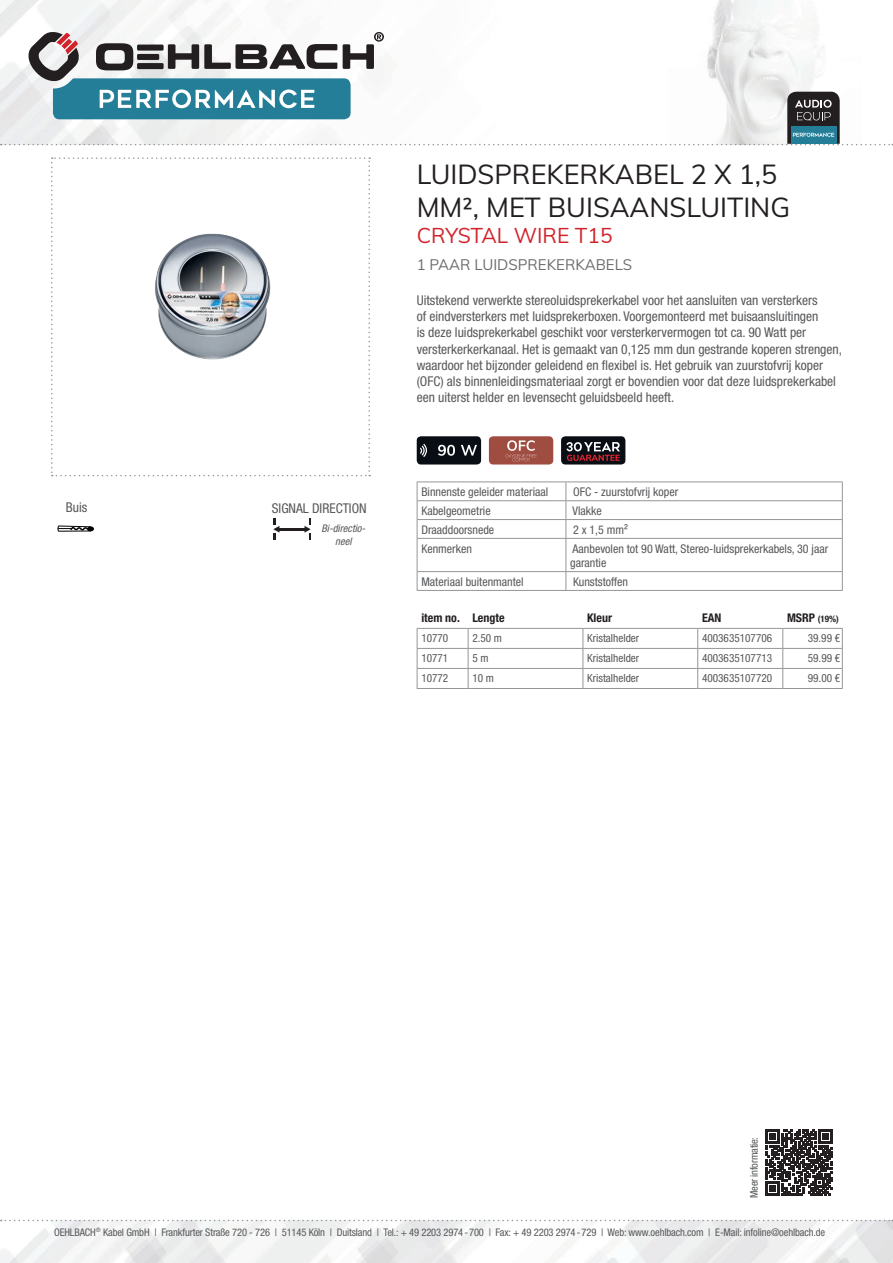
<style>
.page{position:relative;width:893px;height:1263px;background:#fff}
.page>*{position:absolute;margin:0;border:0;box-sizing:border-box;transform-origin:0 0}
.t1{font:27px/32.4px "Muli";color:#231f20}
.t2{font:21px "Muli";color:#d1232a}
.t3{font:15px "Muli";color:#6c6d70}
.t4{font:condensed 13.5px/16.2px "Helvetica Neue LTW1 G";color:#57585a}
.t5{font:condensed 12px/14.4px "Helvetica Neue LTW1 G";color:#57585a}
.t6{font:700 condensed 12px "Helvetica Neue LTW1 G";color:#231f20}
.t7{font:condensed 11.25px "Helvetica Neue LTW1 G";color:#57585a}
.t8{font:condensed 10.5px "Helvetica Neue LTW1 G";letter-spacing:-.01em;color:#57585a}
.t9{font:italic condensed 10.5px/12.6px "Helvetica Neue LTW1 G";color:#57585a;text-align:center}
.t10{font:700 condensed 9px "Helvetica Neue LTW1 G";color:#231f20}
.s1{font-size:12px}
</style>
<div class="page">
<img style="left:0;top:1220px;width:893px;height:43px">
<img style="left:0;top:0;width:818px;height:145px">
<svg style="left:1px;top:1220px;width:892px;height:1px"></svg>
<svg style="left:51px;top:157px;width:319px;height:319px"></svg>
<div style="left:417px;top:436px;width:64px;height:28px;background:#090e15;border-radius:4px"></div>
<svg style="left:438px;top:445px;width:17px;height:11px"></svg>
<svg style="left:461px;top:445px;width:16px;height:11px"></svg>
<svg style="left:420px;top:444px;width:7px;height:13px"></svg>
<div style="left:489px;top:436px;width:64px;height:28px;background:#a04d41;border-radius:4px"></div>
<svg style="left:505px;top:440px;width:32px;height:21px"></svg>
<div style="left:561px;top:436px;width:64px;height:28px;background:#090e15;border-radius:4px"></div>
<svg style="left:566px;top:442px;width:54px;height:19px"></svg>
<svg style="left:57px;top:526px;width:37px;height:6px"></svg>
<hr style="left:279px;top:528px;width:26px;height:3px;background:#231f20">
<svg style="left:273px;top:518px;width:6px;height:21px"></svg>
<svg style="left:304px;top:518px;width:7px;height:21px"></svg>
<svg style="left:766px;top:1129px;width:66px;height:67px"></svg>
<svg style="left:1px;top:31px;width:892px;height:114px"></svg>
<svg style="left:417px;top:627px;width:426px;height:61px"></svg>
<hr style="left:417px;top:688px;width:51px;height:1px;background:#939598">
<hr style="left:468px;top:688px;width:115px;height:1px;background:#939598">
<hr style="left:583px;top:688px;width:115px;height:1px;background:#939598">
<hr style="left:698px;top:688px;width:85px;height:1px;background:#939598">
<hr style="left:783px;top:688px;width:60px;height:1px;background:#939598">
<hr style="left:417px;top:628px;width:51px;height:1px;background:#939598">
<hr style="left:468px;top:628px;width:115px;height:1px;background:#939598">
<hr style="left:583px;top:628px;width:115px;height:1px;background:#939598">
<hr style="left:698px;top:628px;width:85px;height:1px;background:#939598">
<hr style="left:783px;top:628px;width:60px;height:1px;background:#939598">
<hr style="left:417px;top:481px;width:149px;height:1px;background:#939598">
<hr style="left:566px;top:481px;width:277px;height:1px;background:#939598">
<svg style="left:417px;top:482px;width:426px;height:56px"></svg>
<hr style="left:417px;top:538px;width:149px;height:1px;background:#939598">
<hr style="left:417px;top:539px;width:1px;height:32px;background:#939598">
<hr style="left:566px;top:538px;width:277px;height:1px;background:#939598">
<hr style="left:566px;top:539px;width:1px;height:32px;background:#939598">
<hr style="left:842px;top:539px;width:1px;height:32px;background:#939598">
<hr style="left:417px;top:571px;width:149px;height:1px;background:#939598">
<svg style="left:417px;top:572px;width:1px;height:18px"></svg>
<hr style="left:566px;top:571px;width:277px;height:1px;background:#939598">
<svg style="left:566px;top:572px;width:1px;height:18px"></svg>
<svg style="left:842px;top:572px;width:1px;height:18px"></svg>
<hr style="left:417px;top:590px;width:149px;height:1px;background:#939598">
<hr style="left:566px;top:590px;width:277px;height:1px;background:#939598">
<p class="t4" style="left:66px;top:499px;width:23px">Buis</p>
<p class="t4" style="left:272px;top:500px;width:96px">SIGNAL DIRECTION</p>
<p class="t9" style="left:321px;top:522px;width:48px">Bi-directio&shy;neel</p>
<h1 class="t1" style="left:417px;top:157px;width:375px">LUIDSPREKERKABEL 2 X 1,5<br>MM², MET BUISAANSLUITING</h1>
<h2 class="t2" style="left:417px;top:221px;width:198px">CRYSTAL WIRE T15</h2>
<p class="t3" style="left:417px;top:254px;width:217px">1 PAAR LUIDSPREKERKABELS</p>
<p class="t4" style="left:417px;top:292px;width:427px">Uitstekend verwerkte stereoluidsprekerkabel voor het aansluiten van versterkers<br>of eindversterkers met luidsprekerboxen. Voorgemonteerd met buisaansluitingen<br>is deze luidsprekerkabel geschikt voor versterkervermogen tot ca. 90 Watt per versterkerkerkanaal. Het is gemaakt van 0,125 mm dun gestrande koperen strengen, waardoor het bijzonder geleidend en flexibel is. Het gebruik van zuurstofvrij koper (OFC) als binnenleidingsmateriaal zorgt er bovendien voor dat deze luidsprekerkabel een uiterst helder en levensecht geluidsbeeld heeft.</p>
<p class="t5" style="left:421px;top:485px;width:128px">Binnenste geleider materiaal</p>
<p class="t5" style="left:573px;top:485px;width:107px">OFC - zuurstofvrij koper</p>
<p class="t5" style="left:421px;top:504px;width:71px">Kabelgeometrie</p>
<p class="t5" style="left:573px;top:504px;width:31px">Vlakke</p>
<p class="t5" style="left:421px;top:523px;width:74px">Draaddoorsnede</p>
<p class="t5" style="left:573px;top:523px;width:56px">2 x 1,5 mm²</p>
<p class="t5" style="left:421px;top:542px;width:52px">Kenmerken</p>
<p class="t5" style="left:570px;top:542px;width:260px">Aanbevolen tot 90 Watt, Stereo-luidsprekerkabels, 30 jaar garantie</p>
<p class="t5" style="left:421px;top:575px;width:104px">Materiaal buitenmantel</p>
<p class="t5" style="left:573px;top:575px;width:57px">Kunststoffen</p>
<p class="t6" style="left:421px;top:611px;width:85px">item no. Lengte</p>
<p class="t6" style="left:587px;top:611px;width:26px">Kleur</p>
<p class="t6" style="left:702px;top:611px;width:21px">EAN</p>
<p class="t10" style="left:787px;top:614px;width:53px"><span class="s1">MSRP</span> (19%)</p>
<p class="t7" style="left:421px;top:632px;width:28px">10770</p>
<p class="t7" style="left:472px;top:632px;width:31px">2.50 m</p>
<p class="t7" style="left:587px;top:632px;width:54px">Kristalhelder</p>
<p class="t7" style="left:702px;top:632px;width:72px">4003635107706</p>
<p class="t7" style="left:808px;top:632px;width:34px">39.99 €</p>
<p class="t7" style="left:421px;top:652px;width:28px">10771</p>
<p class="t7" style="left:472px;top:652px;width:18px">5 m</p>
<p class="t7" style="left:587px;top:652px;width:54px">Kristalhelder</p>
<p class="t7" style="left:702px;top:652px;width:72px">4003635107713</p>
<p class="t7" style="left:808px;top:652px;width:34px">59.99 €</p>
<p class="t7" style="left:421px;top:672px;width:28px">10772</p>
<p class="t7" style="left:472px;top:672px;width:23px">10 m</p>
<p class="t7" style="left:587px;top:672px;width:54px">Kristalhelder</p>
<p class="t7" style="left:702px;top:672px;width:72px">4003635107720</p>
<p class="t7" style="left:808px;top:672px;width:34px">99.00 €</p>
<p class="t8" style="left:748px;top:1198px;width:63px;rotate:-90deg">Meer informatie:</p>
<p class="t8" style="left:54px;top:1226px;width:773px">OEHLBACH<sup>®</sup> Kabel GmbH | Frankfurter Straße 720 - 726 | 51145 Köln | Duitsland | Tel.: + 49 2203 2974-700 | Fax: + 49 2203 2974-729 | Web: www.oehlbach.com | E-Mail: infoline@oehlbach.de</p>
</div>
